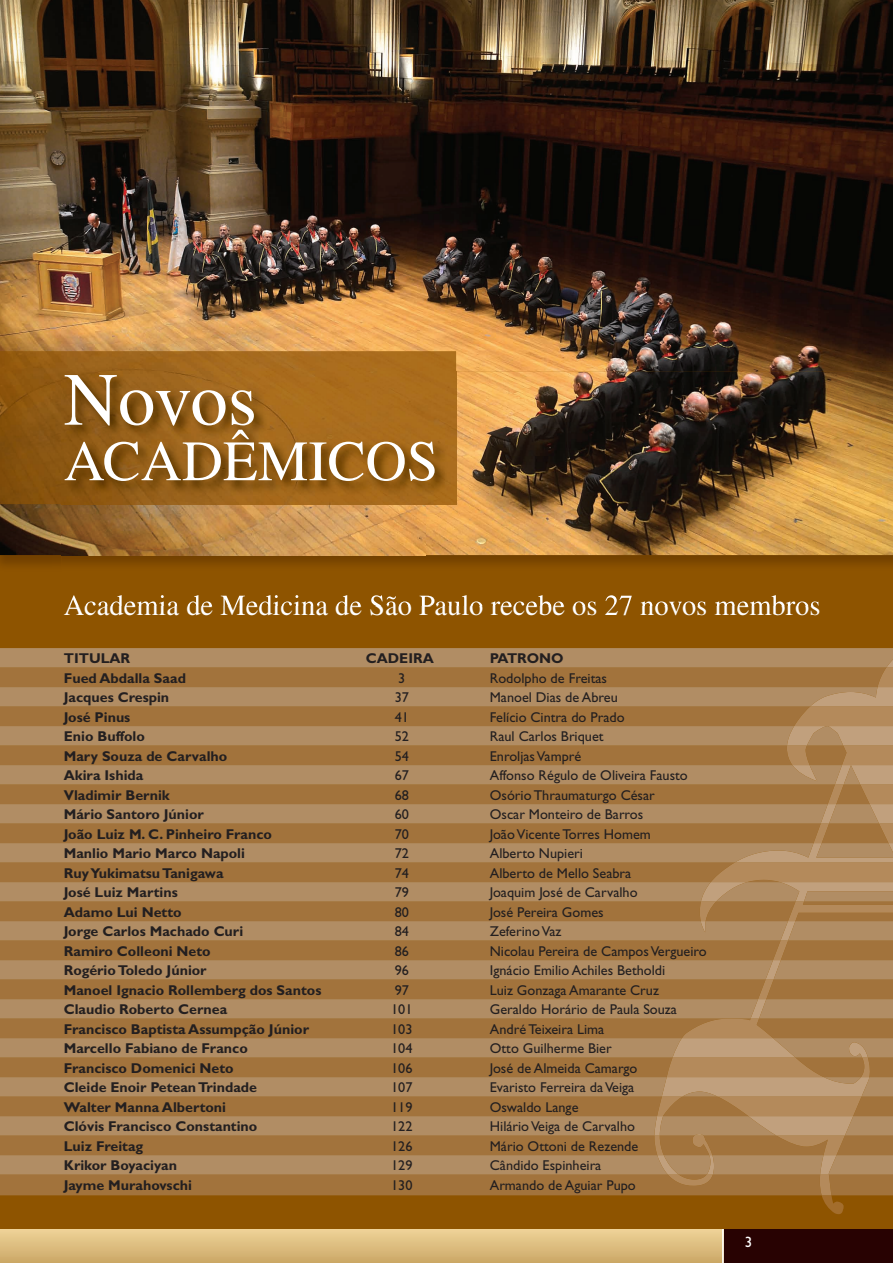
<style>
.page{position:relative;width:893px;height:1263px;background:#fff}
.page>*{position:absolute;margin:0;border:0;box-sizing:border-box;transform-origin:0 0}
.t1{font:75px "Times";letter-spacing:-.005em;color:#fff}
.t2{font:57px "Times";color:#fff}
.t3{font:28.5px "Times";color:#fff}
.t4{font:15px "Gill Sans";color:#fff}
.t5{font:14.25px "Gill Sans";color:#231f20}
.t6{font:700 14.25px "Gill Sans";color:#231f20}
</style>
<div class="page">
<div style="left:723px;top:1229px;width:170px;height:34px;background:#280202"></div>
<div style="left:0;top:1229px;width:723px;height:34px;background:linear-gradient(to bottom,#efd399,#cca968)"></div>
<hr style="left:722px;top:1229px;width:2px;height:34px;background:#fff">
<div style="left:0;top:0;width:893px;height:1229px;background:#8e5400"></div>
<img style="left:52px;top:555px;width:10px;height:14px">
<img style="left:69px;top:605px;width:750px;height:1px">
<img style="left:0;top:0;width:893px;height:555px">
<div style="left:0;top:667px;width:654px;height:528px;background:#a2733c"></div>
<img style="left:0;top:351px;width:456px;height:153px">
<img style="left:62px;top:555px;width:831px;height:10px">
<img style="left:426px;top:372px;width:467px;height:183px">
<img style="left:62px;top:504px;width:364px;height:51px">
<img style="left:69px;top:595px;width:750px;height:10px">
<img style="left:62px;top:372px;width:394px;height:132px">
<svg style="left:822px;top:1195px;width:23px;height:19px"></svg>
<svg style="left:654px;top:667px;width:239px;height:528px;background:#a67944"></svg>
<div style="left:0;top:648px;width:893px;height:19px;background:#b18d64"></div>
<svg style="left:0;top:687px;width:893px;height:20px;background:#b18c63"></svg>
<svg style="left:0;top:726px;width:893px;height:20px;background:#b18d64"></svg>
<div style="left:0;top:921px;width:893px;height:19px;background:#b18d64"></div>
<svg style="left:0;top:765px;width:893px;height:20px;background:#b18c63"></svg>
<div style="left:0;top:960px;width:893px;height:19px;background:#b18d64"></div>
<svg style="left:0;top:843px;width:893px;height:20px;background:#b18c63"></svg>
<svg style="left:0;top:1038px;width:893px;height:20px;background:#b28e65"></svg>
<svg style="left:0;top:1155px;width:893px;height:20px;background:#b08c62"></svg>
<svg style="left:0;top:804px;width:893px;height:20px;background:#b08c62"></svg>
<div style="left:0;top:999px;width:893px;height:19px;background:#b18d64"></div>
<svg style="left:0;top:1116px;width:893px;height:20px;background:#b18d64"></svg>
<svg style="left:0;top:882px;width:893px;height:19px;background:#b28e65"></svg>
<svg style="left:0;top:1077px;width:893px;height:20px;background:#b38f67"></svg>
<h1 class="t1" style="left:64px;top:357px;width:195px">Novos</h1>
<h2 class="t2" style="left:64px;top:429px;width:376px">ACADÊMICOS</h2>
<h3 class="t3" style="left:64px;top:589px;width:758px">Academia de Medicina de São Paulo recebe os 27 novos membros</h3>
<p class="t6" style="left:64px;top:650px;width:68px">TITULAR</p>
<p class="t6" style="left:366px;top:650px;width:70px">CADEIRA</p>
<p class="t6" style="left:490px;top:650px;width:75px">PATRONO</p>
<p class="t6" style="left:64px;top:669px;width:124px">Fued Abdalla Saad</p>
<p class="t5" style="left:398px;top:670px;width:9px">3</p>
<p class="t5" style="left:490px;top:670px;width:119px">Rodolpho de Freitas</p>
<p class="t6" style="left:64px;top:689px;width:107px">Jacques Crespin</p>
<p class="t5" style="left:395px;top:689px;width:16px">37</p>
<p class="t5" style="left:490px;top:689px;width:130px">Manoel Dias de Abreu</p>
<p class="t6" style="left:64px;top:708px;width:68px">José Pinus</p>
<p class="t5" style="left:395px;top:709px;width:16px">41</p>
<p class="t5" style="left:490px;top:709px;width:136px">Felício Cintra do Prado</p>
<p class="t6" style="left:64px;top:728px;width:83px">Enio Buffolo</p>
<p class="t5" style="left:395px;top:728px;width:16px">52</p>
<p class="t5" style="left:490px;top:728px;width:115px">Raul Carlos Briquet</p>
<p class="t6" style="left:64px;top:747px;width:165px">Mary Souza de Carvalho</p>
<p class="t5" style="left:395px;top:748px;width:16px">54</p>
<p class="t5" style="left:490px;top:748px;width:93px">Enroljas Vampré</p>
<p class="t6" style="left:64px;top:767px;width:81px">Akira Ishida</p>
<p class="t5" style="left:395px;top:767px;width:16px">67</p>
<p class="t5" style="left:490px;top:767px;width:199px">Affonso Régulo de Oliveira Fausto</p>
<p class="t6" style="left:64px;top:786px;width:107px">Vladimir Bernik</p>
<p class="t5" style="left:395px;top:787px;width:16px">68</p>
<p class="t5" style="left:490px;top:787px;width:166px">Osório Thraumaturgo César</p>
<p class="t6" style="left:64px;top:806px;width:142px">Mário Santoro Júnior</p>
<p class="t5" style="left:395px;top:806px;width:16px">60</p>
<p class="t5" style="left:490px;top:806px;width:155px">Oscar Monteiro de Barros</p>
<p class="t6" style="left:64px;top:825px;width:210px">João Luiz M. C. Pinheiro Franco</p>
<p class="t5" style="left:395px;top:826px;width:16px">70</p>
<p class="t5" style="left:490px;top:826px;width:163px">João Vicente Torres Homem</p>
<p class="t6" style="left:64px;top:845px;width:183px">Manlio Mario Marco Napoli</p>
<p class="t5" style="left:395px;top:845px;width:16px">72</p>
<p class="t5" style="left:490px;top:845px;width:95px">Alberto Nupieri</p>
<p class="t6" style="left:64px;top:864px;width:161px">Ruy Yukimatsu Tanigawa</p>
<p class="t5" style="left:395px;top:865px;width:16px">74</p>
<p class="t5" style="left:490px;top:865px;width:143px">Alberto de Mello Seabra</p>
<p class="t6" style="left:64px;top:884px;width:116px">José Luiz Martins</p>
<p class="t5" style="left:395px;top:884px;width:16px">79</p>
<p class="t5" style="left:490px;top:884px;width:149px">Joaquim José de Carvalho</p>
<p class="t6" style="left:64px;top:903px;width:119px">Adamo Lui Netto</p>
<p class="t5" style="left:395px;top:904px;width:16px">80</p>
<p class="t5" style="left:490px;top:904px;width:115px">José Pereira Gomes</p>
<p class="t6" style="left:64px;top:923px;width:181px">Jorge Carlos Machado Curi</p>
<p class="t5" style="left:395px;top:923px;width:16px">84</p>
<p class="t5" style="left:490px;top:923px;width:73px">Zeferino Vaz</p>
<p class="t6" style="left:64px;top:942px;width:148px">Ramiro Colleoni Neto</p>
<p class="t5" style="left:395px;top:943px;width:16px">86</p>
<p class="t5" style="left:490px;top:943px;width:218px">Nicolau Pereira de Campos Vergueiro</p>
<p class="t6" style="left:64px;top:962px;width:144px">Rogério Toledo Júnior</p>
<p class="t5" style="left:395px;top:962px;width:16px">96</p>
<p class="t5" style="left:490px;top:962px;width:177px">Ignácio Emilio Achiles Betholdi</p>
<p class="t6" style="left:64px;top:981px;width:259px">Manoel Ignacio Rollemberg dos Santos</p>
<p class="t5" style="left:395px;top:982px;width:16px">97</p>
<p class="t5" style="left:490px;top:982px;width:171px">Luiz Gonzaga Amarante Cruz</p>
<p class="t6" style="left:64px;top:1001px;width:165px">Claudio Roberto Cernea</p>
<p class="t5" style="left:391px;top:1001px;width:23px">101</p>
<p class="t5" style="left:490px;top:1001px;width:189px">Geraldo Horário de Paula Souza</p>
<p class="t6" style="left:64px;top:1020px;width:247px">Francisco Baptista Assumpção Júnior</p>
<p class="t5" style="left:391px;top:1021px;width:23px">103</p>
<p class="t5" style="left:490px;top:1021px;width:116px">André Teixeira Lima</p>
<p class="t6" style="left:64px;top:1040px;width:186px">Marcello Fabiano de Franco</p>
<p class="t5" style="left:391px;top:1040px;width:23px">104</p>
<p class="t5" style="left:490px;top:1040px;width:123px">Otto Guilherme Bier</p>
<p class="t6" style="left:64px;top:1059px;width:171px">Francisco Domenici Neto</p>
<p class="t5" style="left:391px;top:1060px;width:23px">106</p>
<p class="t5" style="left:490px;top:1060px;width:149px">José de Almeida Camargo</p>
<p class="t6" style="left:64px;top:1079px;width:195px">Cleide Enoir Petean Trindade</p>
<p class="t5" style="left:391px;top:1079px;width:23px">107</p>
<p class="t5" style="left:490px;top:1079px;width:146px">Evaristo Ferreira da Veiga</p>
<p class="t6" style="left:64px;top:1098px;width:164px">Walter Manna Albertoni</p>
<p class="t5" style="left:391px;top:1099px;width:23px">119</p>
<p class="t5" style="left:490px;top:1099px;width:90px">Oswaldo Lange</p>
<p class="t6" style="left:64px;top:1118px;width:195px">Clóvis Francisco Constantino</p>
<p class="t5" style="left:391px;top:1118px;width:23px">122</p>
<p class="t5" style="left:490px;top:1118px;width:147px">Hilário Veiga de Carvalho</p>
<p class="t6" style="left:64px;top:1137px;width:81px">Luiz Freitag</p>
<p class="t5" style="left:391px;top:1138px;width:23px">126</p>
<p class="t5" style="left:490px;top:1138px;width:150px">Mário Ottoni de Rezende</p>
<p class="t6" style="left:64px;top:1157px;width:115px">Krikor Boyaciyan</p>
<p class="t5" style="left:391px;top:1157px;width:23px">129</p>
<p class="t5" style="left:490px;top:1157px;width:113px">Cândido Espinheira</p>
<p class="t6" style="left:64px;top:1176px;width:130px">Jayme Murahovschi</p>
<p class="t5" style="left:391px;top:1177px;width:23px">130</p>
<p class="t5" style="left:490px;top:1177px;width:147px">Armando de Aguiar Pupo</p>
<p class="t4" style="left:745px;top:1233px;width:9px">3</p>
</div>
